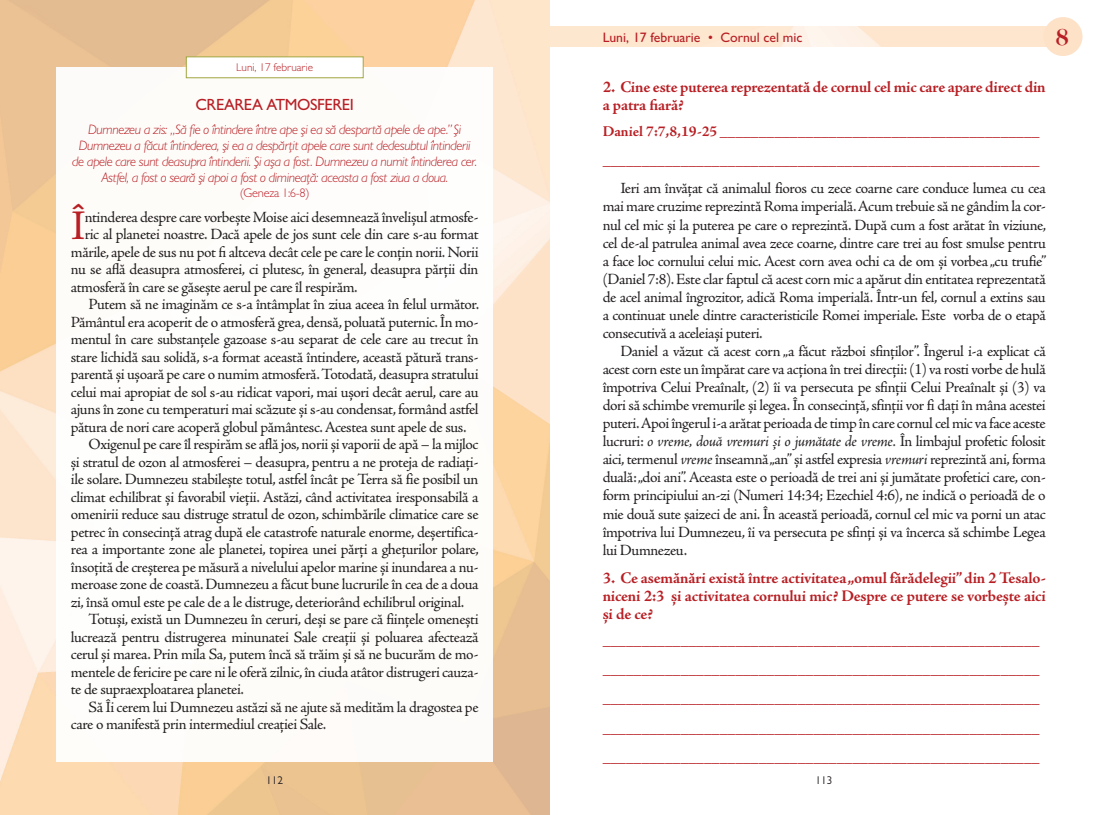
<style>
.page{position:relative;width:1099px;height:815px;background:#fff}
.page>*{position:absolute;margin:0;border:0;box-sizing:border-box;transform-origin:0 0}
.t1{font:42.38px "Adobe Jenson Pro";color:#b81f24}
.t2{font:22.5px "Didona C";color:#b81f24}
.t3{font:700 16.25px/18px "Adobe Jenson Pro";letter-spacing:-.015em;color:#b81f24}
.t4{font:500 16.25px "Gill Sans MT Pro";letter-spacing:-.025em;color:#b81f24}
.t5{font:15.62px/18.1px "Adobe Jenson Pro";letter-spacing:-.03em;color:#231f20;text-align:justify}
.t6{font:700 15px/29.2px "Adobe Jenson Pro";letter-spacing:-.005em;color:#b81f24}
.t7{font:italic 300 13.75px/16.2px "Gill Sans MT Pro";letter-spacing:-.025em;color:#b81f24;text-align:center}
.t8{font:500 13.75px "Gill Sans MT Pro";color:#b81f24}
.t9{font:300 12.5px "Gill Sans MT Pro";letter-spacing:-.02em;color:#c22732}
.t10{font:300 11.25px "Gill Sans MT Pro";color:#b81f24}
.t11{font:11.25px "Gill Sans MT Pro";color:#231f20}
.s1{font-style:italic}
</style>
<div class="page">
<div style="left:1043px;top:17px;width:39px;height:39px;background:#fde2c7;border-radius:50%"></div>
<img style="left:0;top:0;width:549px;height:815px">
<div style="left:57px;top:67px;width:436px;height:695px;background:#fff"></div>
<div style="left:186px;top:57px;width:177px;height:21px;background:#fff;border:1px solid #a0a741"></div>
<p class="t10" style="left:236px;top:61px;width:79px">Luni, 17 februarie</p>
<p class="t4" style="left:195px;top:95px;width:160px">CREAREA ATMOSFEREI</p>
<p class="t7" style="left:72px;top:121px;width:406px">Dumnezeu a zis: „Să fie o întindere între ape şi ea să despartă apele de ape.” Şi Dumnezeu a făcut întinderea, şi ea a despărţit apele care sunt dedesubtul întinderii de apele care sunt deasupra întinderii. Şi aşa a fost. Dumnezeu a numit întinderea cer.<br>Astfel, a fost o seară şi apoi a fost o dimineață: aceasta a fost ziua a doua.</p>
<p class="t9" style="left:240px;top:186px;width:72px">(Geneza 1:6-8)</p>
<h1 class="t1" style="left:71px;top:202px;width:16px">Î</h1>
<p class="t5" style="left:85px;top:208px;width:395px">ntinderea despre care vorbește Moise aici desemnează învelișul atmosfe-</p>
<p class="t5" style="left:85px;top:226px;width:395px">ric al planetei noastre. Dacă apele de jos sunt cele din care s-au format</p>
<p class="t5" style="left:71px;top:243px;width:409px">mările, apele de sus nu pot fi altceva decât cele pe care le conțin norii. Norii</p>
<p class="t5" style="left:71px;top:261px;width:409px">nu se află deasupra atmosferei, ci plutesc, în general, deasupra părții din</p>
<p class="t5" style="left:71px;top:278px;width:288px">atmosferă în care se găsește aerul pe care îl respirăm.</p>
<p class="t5" style="left:89px;top:296px;width:392px">Putem să ne imaginăm ce s-a întâmplat în ziua aceea în felul următor.</p>
<p class="t5" style="left:71px;top:313px;width:409px">Pământul era acoperit de o atmosferă grea, densă, poluată puternic. În mo-</p>
<p class="t5" style="left:71px;top:331px;width:409px">mentul în care substanțele gazoase s-au separat de cele care au trecut în</p>
<p class="t5" style="left:71px;top:348px;width:409px">stare lichidă sau solidă, s-a format această întindere, această pătură trans-</p>
<p class="t5" style="left:71px;top:366px;width:409px">parentă și ușoară pe care o numim atmosferă. Totodată, deasupra stratului</p>
<p class="t5" style="left:71px;top:383px;width:409px">celui mai apropiat de sol s-au ridicat vapori, mai ușori decât aerul, care au</p>
<p class="t5" style="left:71px;top:401px;width:409px">ajuns în zone cu temperaturi mai scăzute și s-au condensat, formând astfel</p>
<p class="t5" style="left:71px;top:418px;width:397px">pătura de nori care acoperă globul pământesc. Acestea sunt apele de sus.</p>
<p class="t5" style="left:89px;top:436px;width:391px">Oxigenul pe care îl respirăm se află jos, norii și vaporii de apă – la mijloc</p>
<p class="t5" style="left:71px;top:453px;width:409px">și stratul de ozon al atmosferei – deasupra, pentru a ne proteja de radiați-</p>
<p class="t5" style="left:71px;top:471px;width:409px">ile solare. Dumnezeu stabilește totul, astfel încât pe Terra să fie posibil un</p>
<p class="t5" style="left:71px;top:488px;width:409px">climat echilibrat și favorabil vieții. Astăzi, când activitatea iresponsabilă a</p>
<p class="t5" style="left:71px;top:506px;width:409px">omenirii reduce sau distruge stratul de ozon, schimbările climatice care se</p>
<p class="t5" style="left:71px;top:523px;width:409px">petrec în consecință atrag după ele catastrofe naturale enorme, deșertifica-</p>
<p class="t5" style="left:71px;top:541px;width:409px">rea a importante zone ale planetei, topirea unei părți a ghețurilor polare,</p>
<p class="t5" style="left:71px;top:558px;width:409px">însoțită de creșterea pe măsură a nivelului apelor marine și inundarea a nu-</p>
<p class="t5" style="left:71px;top:576px;width:409px">meroase zone de coastă. Dumnezeu a făcut bune lucrurile în cea de a doua</p>
<p class="t5" style="left:71px;top:593px;width:395px">zi, însă omul este pe cale de a le distruge, deteriorând echilibrul original.</p>
<p class="t5" style="left:89px;top:611px;width:391px">Totuși, există un Dumnezeu în ceruri, deși se pare că ființele omenești</p>
<p class="t5" style="left:71px;top:628px;width:409px">lucrează pentru distrugerea minunatei Sale creații și poluarea afectează</p>
<p class="t5" style="left:71px;top:646px;width:409px">cerul și marea. Prin mila Sa, putem încă să trăim și să ne bucurăm de mo-</p>
<p class="t5" style="left:71px;top:663px;width:409px">mentele de fericire pe care ni le oferă zilnic, în ciuda atâtor distrugeri cauza-</p>
<p class="t5" style="left:71px;top:681px;width:174px">te de supraexploatarea planetei.</p>
<p class="t5" style="left:89px;top:698px;width:391px">Să Îi cerem lui Dumnezeu astăzi să ne ajute să medităm la dragostea pe</p>
<p class="t5" style="left:71px;top:716px;width:257px">care o manifestă prin intermediul creației Sale.</p>
<p class="t8" style="left:602px;top:29px;width:201px">Luni, 17 februarie • Cornul cel mic</p>
<p class="t3" style="left:602px;top:78px;width:444px">2. Cine este puterea reprezentată de cornul cel mic care apare direct din a patra fiară?</p>
<p class="t6" style="left:602px;top:116px;width:438px">Daniel 7:7,8,19-25 _________________________________________ ________________________________________________________</p>
<p class="t5" style="left:602px;top:180px;width:445px;text-indent:18px">Ieri am învățat că animalul fioros cu zece coarne care conduce lumea cu cea mai mare cruzime reprezintă Roma imperială. Acum trebuie să ne gândim la cor&shy;nul cel mic și la puterea pe care o reprezintă. După cum a fost arătat în viziune, cel de-al patrulea animal avea zece coarne, dintre care trei au fost smulse pentru a face loc cornului celui mic. Acest corn avea ochi ca de om și vorbea „cu trufie” (Daniel 7:8). Este clar faptul că acest corn mic a apărut din entitatea reprezentată de acel animal îngrozitor, adică Roma imperială. Într-un fel, cornul a extins sau a continuat unele dintre caracteristicile Romei imperiale. Este vorba de o etapă consecutivă a aceleiași puteri.</p>
<p class="t5" style="left:602px;top:342px;width:444px;text-indent:18px">Daniel a văzut că acest corn „a făcut război sfinților”. Îngerul i-a explicat că acest corn este un împărat care va acționa în trei direcții: (1) va rosti vorbe de hulă împotriva Celui Preaînalt, (2) îi va persecuta pe sfinții Celui Preaînalt și (3) va dori să schimbe vremurile și legea. În consecință, sfinții vor fi dați în mâna acestei puteri. Apoi îngerul i-a arătat perioada de timp în care cornul cel mic va face aceste lucruri: <span class="s1">o vreme, două vremuri și o jumătate de vreme.</span> În limbajul profetic folosit aici, termenul <span class="s1">vreme</span> înseamnă „an” și astfel expresia <span class="s1">vremuri</span> reprezintă ani, forma duală: „doi ani”. Aceasta este o perioadă de trei ani și jumătate profetici care, con&shy;form principiului an-zi (Numeri 14:34; Ezechiel 4:6), ne indică o perioadă de o mie două sute șaizeci de ani. În această perioadă, cornul cel mic va porni un atac împotriva lui Dumnezeu, îi va persecuta pe sfinți și va încerca să schimbe Legea lui Dumnezeu.</p>
<p class="t3" style="left:602px;top:569px;width:444px;text-align:justify">3. Ce asemănări există între activitatea „omul fărădelegii” din 2 Tesalo&shy;niceni 2:3 și activitatea cornului mic? Despre ce putere se vorbește aici și de ce?</p>
<p class="t6" style="left:602px;top:626px;width:438px;text-align:justify">________________________________________________________ ________________________________________________________ ________________________________________________________ ________________________________________________________ ________________________________________________________</p>
<p class="t11" style="left:266px;top:773px;width:18px">112</p>
<p class="t11" style="left:815px;top:773px;width:18px">113</p>
<h2 class="t2" style="left:1055px;top:24px;width:15px">8</h2>
</div>
